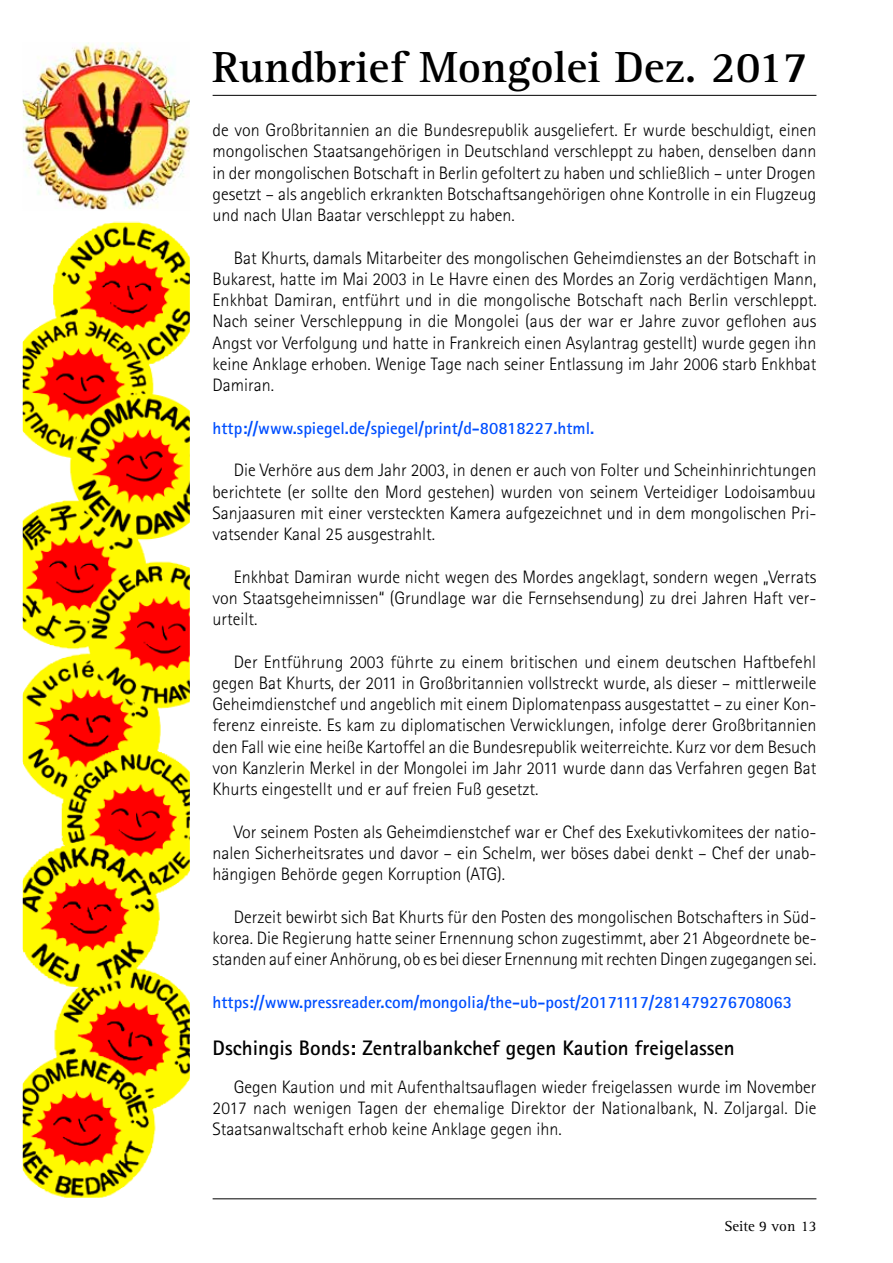
<style>
.page{position:relative;width:893px;height:1263px;background:#fff}
.page>*{position:absolute;margin:0;border:0;box-sizing:border-box;transform-origin:0 0}
.t1{font:700 45px "Rotis Serif";color:#000}
.t2{font:700 21px "Rotis Sans Serif";color:#000}
.t3{font:300 18px/21.3px "Rotis Sans Serif";color:#000;text-align:justify}
.t4{font:700 17.25px "Rotis Sans Serif";color:#004fff}
.t5{font:15px "Rotis Serif";color:#000}
</style>
<div class="page">
<img style="left:24px;top:224px;width:164px;height:972px">
<div style="left:21px;top:221px;width:170px;height:978px;border:2px solid #fff"></div>
<img style="left:24px;top:44px;width:164px;height:164px">
<hr style="left:213px;top:95px;width:603px;height:1px;background:#000">
<hr style="left:213px;top:1198px;width:603px;height:1px;background:#000">
<h1 class="t1" style="left:213px;top:41px;width:597px">Rundbrief Mongolei Dez. 2017</h1>
<p class="t3" style="left:213px;top:119px;width:605px">de von Großbritannien an die Bundesrepublik ausgeliefert. Er wurde beschuldigt, einen mongolischen Staatsangehörigen in Deutschland verschleppt zu haben, denselben dann in der mongolischen Botschaft in Berlin gefoltert zu haben und schließlich – unter Drogen gesetzt – als angeblich erkrankten Botschaftsangehörigen ohne Kontrolle in ein Flugzeug und nach Ulan Baatar verschleppt zu haben.</p>
<p class="t3" style="left:213px;top:247px;width:606px;text-indent:21px">Bat Khurts, damals Mitarbeiter des mongolischen Geheimdienstes an der Botschaft in Bukarest, hatte im Mai 2003 in Le Havre einen des Mordes an Zorig verdächtigen Mann, Enkhbat Damiran, entführt und in die mongolische Botschaft nach Berlin verschleppt.<br>Nach seiner Verschleppung in die Mongolei (aus der war er Jahre zuvor geflohen aus Angst vor Verfolgung und hatte in Frankreich einen Asylantrag gestellt) wurde gegen ihn keine Anklage erhoben. Wenige Tage nach seiner Entlassung im Jahr 2006 starb Enkhbat Damiran.</p>
<p class="t4" style="left:213px;top:417px;width:383px">http://www.spiegel.de/spiegel/print/d-80818227.html.</p>
<p class="t3" style="left:213px;top:460px;width:605px;text-indent:21px">Die Verhöre aus dem Jahr 2003, in denen er auch von Folter und Scheinhinrichtungen berichtete (er sollte den Mord gestehen) wurden von seinem Verteidiger Lodoisambuu Sanjaasuren mit einer versteckten Kamera aufgezeichnet und in dem mongolischen Pri&shy;vatsender Kanal 25 ausgestrahlt.</p>
<p class="t3" style="left:213px;top:566px;width:605px;text-indent:21px">Enkhbat Damiran wurde nicht wegen des Mordes angeklagt, sondern wegen „Verrats von Staatsgeheimnissen“ (Grundlage war die Fernsehsendung) zu drei Jahren Haft ver&shy;urteilt.</p>
<p class="t3" style="left:213px;top:651px;width:605px;text-indent:21px">Der Entführung 2003 führte zu einem britischen und einem deutschen Haftbefehl gegen Bat Khurts, der 2011 in Großbritannien vollstreckt wurde, als dieser – mittlerweile Geheimdienstchef und angeblich mit einem Diplomatenpass ausgestattet – zu einer Kon&shy;ferenz einreiste. Es kam zu diplomatischen Verwicklungen, infolge derer Großbritannien den Fall wie eine heiße Kartoffel an die Bundesrepublik weiterreichte. Kurz vor dem Besuch von Kanzlerin Merkel in der Mongolei im Jahr 2011 wurde dann das Verfahren gegen Bat Khurts eingestellt und er auf freien Fuß gesetzt.</p>
<p class="t3" style="left:213px;top:821px;width:605px;text-indent:21px">Vor seinem Posten als Geheimdienstchef war er Chef des Exekutivkomitees der natio&shy;nalen Sicherheitsrates und davor – ein Schelm, wer böses dabei denkt – Chef der unab&shy;hängigen Behörde gegen Korruption (ATG).</p>
<p class="t3" style="left:213px;top:906px;width:606px;text-indent:21px">Derzeit bewirbt sich Bat Khurts für den Posten des mongolischen Botschafters in Süd&shy;korea. Die Regierung hatte seiner Ernennung schon zugestimmt, aber 21 Abgeordnete be&shy;standen auf einer Anhörung, ob es bei dieser Ernennung mit rechten Dingen zugegangen sei.</p>
<p class="t4" style="left:213px;top:991px;width:581px">https://www.pressreader.com/mongolia/the-ub-post/20171117/281479276708063</p>
<p class="t2" style="left:213px;top:1034px;width:524px">Dschingis Bonds: Zentralbankchef gegen Kaution freigelassen</p>
<p class="t3" style="left:213px;top:1076px;width:605px;text-indent:21px">Gegen Kaution und mit Aufenthaltsauflagen wieder freigelassen wurde im November 2017 nach wenigen Tagen der ehemalige Direktor der Nationalbank, N. Zoljargal. Die Staatsanwaltschaft erhob keine Anklage gegen ihn.</p>
<p class="t5" style="left:724px;top:1217px;width:93px">Seite 9 von 13</p>
</div>
